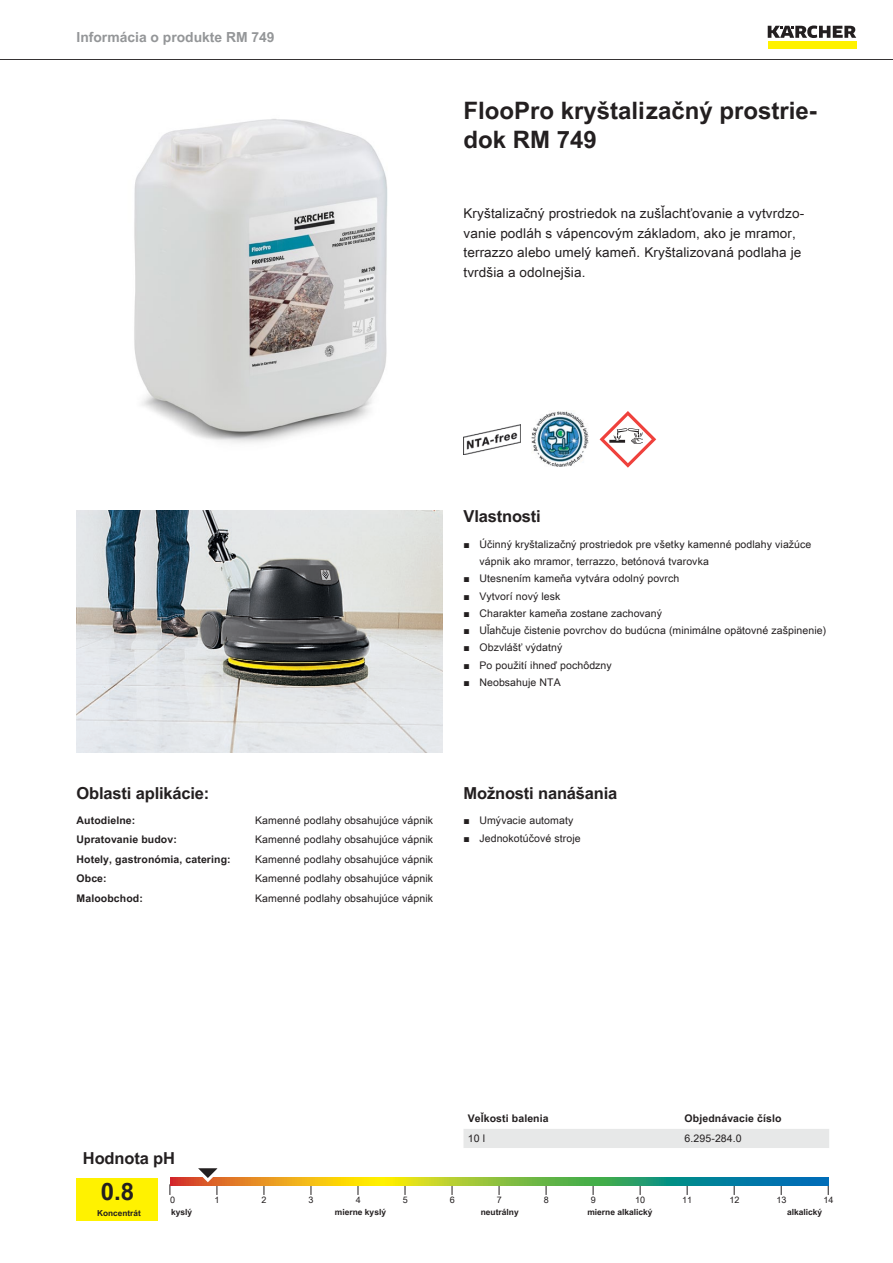
<style>
.page{position:relative;width:893px;height:1263px;background:#fff}
.page>*{position:absolute;margin:0;border:0;box-sizing:border-box;transform-origin:0 0}
.t1{font:700 24px/28.8px "Arial Unicode MS";color:#231f20}
.t2{font:700 16.5px "Arial Unicode MS";letter-spacing:-.01em;color:#231f20}
.t3{font:700 13.8px "Arial Unicode MS";color:#949698}
.t4{font:13.5px/19.5px "Arial Unicode MS";letter-spacing:.01em;color:#231f20}
.t5{font:10.5px/17.2px "Arial Unicode MS";letter-spacing:.01em;color:#231f20}
.t6{font:700 10.5px "Arial Unicode MS";letter-spacing:.01em;color:#231f20}
.t7{font:9px "Arial Unicode MS";color:#231f20}
.t8{font:700 8.4px "Arial Unicode MS";color:#231f20}
.t9{font:700 8.25px "Arial Unicode MS";color:#231f20}
.s1{font-family:"Arial"}
</style>
<div class="page">
<hr style="left:0;top:59px;width:893px;height:1px;background:#231f20">
<div style="left:768px;top:42px;width:88px;height:7px;background:#fff200"></div>
<svg style="left:768px;top:26px;width:88px;height:12px"></svg>
<img style="left:134px;top:119px;width:254px;height:324px">
<img style="left:463px;top:424px;width:57px;height:30px">
<img style="left:531px;top:411px;width:57px;height:56px">
<svg style="left:600px;top:411px;width:56px;height:57px"></svg>
<img style="left:77px;top:510px;width:365px;height:243px">
<div style="left:77px;top:1178px;width:81px;height:42px;background:#fff200"></div>
<svg style="left:170px;top:1178px;width:658px;height:8px;background:#7da64e"></svg>
<svg style="left:190px;top:1168px;width:38px;height:27px"></svg>
<div style="left:463px;top:1129px;width:366px;height:19px;background:#e7e8e8"></div>
<h3 class="t3" style="left:77px;top:27px;width:200px">Informácia o produkte RM 749</h3>
<h1 class="t1" style="left:463px;top:97px;width:355px">FlooPro kryštalizačný prostrie&shy;dok RM 749</h1>
<p class="t4" style="left:463px;top:203px;width:342px">Kryštalizačný prostriedok na zušľachťovanie a vytvrdzo&shy;vanie podláh s vápencovým základom, ako je mramor, terrazzo alebo umelý kameň. Kryštalizovaná podlaha je tvrdšia a odolnejšia.</p>
<h2 class="t2" style="left:463px;top:504px;width:79px">Vlastnosti</h2>
<p class="t5" style="left:479px;top:535px;width:333px;text-indent:-16px"><span class="s1">■</span> Účinný kryštalizačný prostriedok pre všetky kamenné podlahy viažúce vápnik ako mramor, terrazzo, betónová tvarovka</p>
<p class="t5" style="left:463px;top:570px;width:217px"><span class="s1">■</span> Utesnením kameňa vytvára odolný povrch</p>
<p class="t5" style="left:463px;top:587px;width:98px"><span class="s1">■</span> Vytvorí nový lesk</p>
<p class="t5" style="left:463px;top:604px;width:200px"><span class="s1">■</span> Charakter kameňa zostane zachovaný</p>
<p class="t5" style="left:463px;top:622px;width:364px"><span class="s1">■</span> Uľahčuje čistenie povrchov do budúcna (minimálne opätovné zašpinenie)</p>
<p class="t5" style="left:463px;top:639px;width:100px"><span class="s1">■</span> Obzvlášť výdatný</p>
<p class="t5" style="left:463px;top:656px;width:150px"><span class="s1">■</span> Po použití ihneď pochôdzny</p>
<p class="t5" style="left:463px;top:673px;width:99px"><span class="s1">■</span> Neobsahuje NTA</p>
<h2 class="t2" style="left:77px;top:780px;width:134px">Oblasti aplikácie:</h2>
<p class="t6" style="left:77px;top:812px;width:60px">Autodielne:</p>
<p class="t5" style="left:255px;top:811px;width:179px">Kamenné podlahy obsahujúce vápnik</p>
<p class="t6" style="left:77px;top:832px;width:102px">Upratovanie budov:</p>
<p class="t5" style="left:255px;top:831px;width:179px">Kamenné podlahy obsahujúce vápnik</p>
<p class="t6" style="left:77px;top:851px;width:156px">Hotely, gastronómia, catering:</p>
<p class="t5" style="left:255px;top:850px;width:179px">Kamenné podlahy obsahujúce vápnik</p>
<p class="t6" style="left:77px;top:871px;width:32px">Obce:</p>
<p class="t5" style="left:255px;top:870px;width:179px">Kamenné podlahy obsahujúce vápnik</p>
<p class="t6" style="left:77px;top:890px;width:68px">Maloobchod:</p>
<p class="t5" style="left:255px;top:889px;width:179px">Kamenné podlahy obsahujúce vápnik</p>
<h2 class="t2" style="left:463px;top:780px;width:155px">Možnosti nanášania</h2>
<p class="t5" style="left:463px;top:812px;width:111px"><span class="s1">■</span> Umývacie automaty</p>
<p class="t5" style="left:463px;top:829px;width:119px"><span class="s1">■</span> Jednokotúčové stroje</p>
<p class="t6" style="left:468px;top:1111px;width:82px">Veľkosti balenia</p>
<p class="t6" style="left:685px;top:1111px;width:98px">Objednávacie číslo</p>
<p class="t5" style="left:468px;top:1129px;width:19px">10 l</p>
<p class="t5" style="left:685px;top:1129px;width:59px">6.295-284.0</p>
<h2 class="t2" style="left:83px;top:1146px;width:94px">Hodnota pH</h2>
<h1 class="t1" style="left:101px;top:1178px;width:35px">0.8</h1>
<p class="t7" style="left:170px;top:1193px;width:7px">0</p>
<p class="t7" style="left:215px;top:1193px;width:7px">1</p>
<p class="t7" style="left:262px;top:1193px;width:7px">2</p>
<p class="t7" style="left:309px;top:1193px;width:7px">3</p>
<p class="t7" style="left:356px;top:1193px;width:7px">4</p>
<p class="t7" style="left:403px;top:1193px;width:7px">5</p>
<p class="t7" style="left:450px;top:1193px;width:7px">6</p>
<p class="t7" style="left:497px;top:1193px;width:7px">7</p>
<p class="t7" style="left:544px;top:1193px;width:7px">8</p>
<p class="t7" style="left:591px;top:1193px;width:7px">9</p>
<p class="t7" style="left:635px;top:1193px;width:12px">10</p>
<p class="t7" style="left:682px;top:1193px;width:12px">11</p>
<p class="t7" style="left:729px;top:1193px;width:12px">12</p>
<p class="t7" style="left:776px;top:1193px;width:12px">13</p>
<p class="t7" style="left:823px;top:1193px;width:12px">14</p>
<p class="t9" style="left:97px;top:1207px;width:45px">Koncentrát</p>
<p class="t8" style="left:171px;top:1206px;width:23px">kyslý</p>
<p class="t8" style="left:335px;top:1206px;width:53px">mierne kyslý</p>
<p class="t8" style="left:481px;top:1206px;width:40px">neutrálny</p>
<p class="t8" style="left:587px;top:1206px;width:67px">mierne alkalický</p>
<p class="t8" style="left:787px;top:1206px;width:37px">alkalický</p>
</div>
